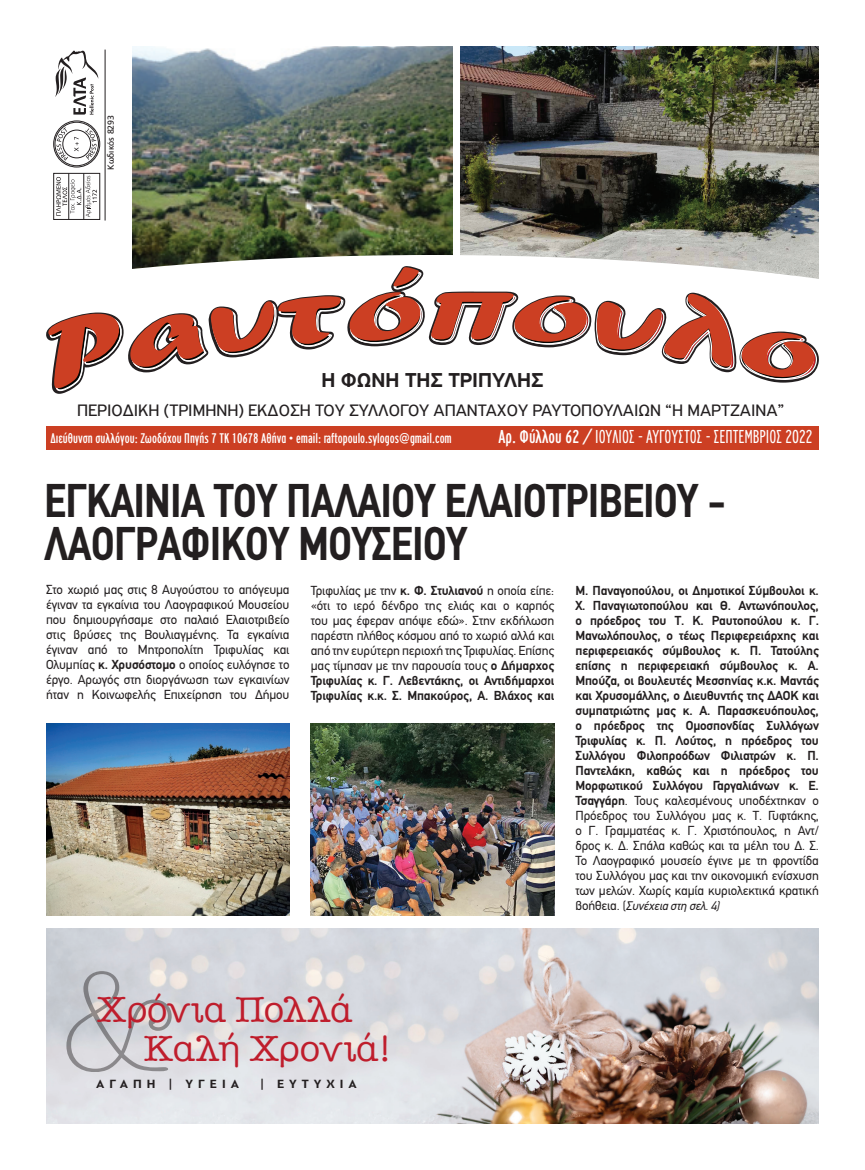
<style>
.page{position:relative;width:865px;height:1170px;background:#fff}
.page>*{position:absolute;margin:0;border:0;box-sizing:border-box;transform-origin:0 0}
.t1{font:300 142.75px "American Typewriter";color:#231f20}
.t2{font:700 47.5px/42.5px "PF Din Text Condensed";letter-spacing:-.02em;color:#231f20}
.t3{font:37.38px/38.8px "American Typewriter";letter-spacing:-.005em;color:#bf1d2c}
.t4{font:500 21.25px "PF Highway Sans Pro";color:#231f20}
.t5{font:300 20px "PF Highway Gothic Comp";color:#fff}
.t6{font:17.5px "PF Highway Sans Pro";color:#231f20}
.t7{font:15px "PF Highway Gothic Comp";color:#fff}
.t8{font:700 13.12px/15px "PF Din Text";letter-spacing:-.01em;color:#231f20;text-align:justify}
.t9{font:13.12px/15px "PF Din Text";letter-spacing:-.01em;color:#231f20;text-align:justify}
.t10{font:italic 12.5px "PF Din Text";letter-spacing:-.01em;color:#231f20}
.t11{font:700 12.5px "PF Bague Sans Pro";letter-spacing:.4em;color:#231f20}
.t12{font:8.75px "PF Catalog";color:#231f20}
.s1{font-weight:400}
.s2{font-weight:700}
.s3{font-style:normal;font-size:13.12px}
</style>
<div class="page">
<img style="left:132px;top:46px;width:321px;height:209px">
<img style="left:461px;top:46px;width:358px;height:209px">
<svg style="left:46px;top:255px;width:773px;height:195px"></svg>
<svg style="left:46px;top:266px;width:773px;height:128px"></svg>
<div style="left:46px;top:426px;width:773px;height:23px;background:#cc3f23"></div>
<div style="left:53px;top:173px;width:47px;height:47px;border:1px solid #231f20"></div>
<svg style="left:56px;top:176px;width:41px;height:41px"></svg>
<hr style="left:68px;top:173px;width:1px;height:46px;background:#231f20">
<hr style="left:83px;top:173px;width:1px;height:46px;background:#231f20">
<svg style="left:74px;top:137px;width:5px;height:14px"></svg>
<div style="left:53px;top:121px;width:47px;height:46px;border:1px solid #231f20;border-radius:50%"></div>
<div style="left:55px;top:122px;width:44px;height:44px;border:1px solid #231f20;border-radius:50%"></div>
<div style="left:63px;top:130px;width:28px;height:28px;border:1px solid #231f20;border-radius:50%"></div>
<svg style="left:57px;top:127px;width:11px;height:34px"></svg>
<svg style="left:85px;top:128px;width:12px;height:32px"></svg>
<svg style="left:55px;top:51px;width:43px;height:64px"></svg>
<hr style="left:105px;top:50px;width:1px;height:170px;background:#231f20">
<img style="left:46px;top:723px;width:243px;height:192px">
<img style="left:46px;top:928px;width:773px;height:195px">
<img style="left:311px;top:723px;width:243px;height:192px">
<p class="t12" style="left:106px;top:170px;width:56px;rotate:-90deg">Κωδικός 8293</p>
<h3 class="t4" style="left:321px;top:367px;width:223px">Η ΦΩΝΗ ΤΗΣ ΤΡΙΠΥΛΗΣ</h3>
<h3 class="t6" style="left:77px;top:400px;width:709px">ΠΕΡΙΟΔΙΚΗ (ΤΡΙΜΗΝΗ) ΕΚΔΟΣΗ ΤΟΥ ΣΥΛΛΟΓΟΥ ΑΠΑΝΤΑΧΟΥ ΡΑΥΤΟΠΟΥΛΑΙΩΝ “Η ΜΑΡΤΖAIΝΑ”</h3>
<p class="t7" style="left:50px;top:431px;width:403px">Διεύθυνση συλλόγου: Ζωοδόχου Πηγής 7 ΤΚ 10678 Αθήνα • email: raftopoulo.sylogos@gmail.com</p>
<h3 class="t5" style="left:498px;top:427px;width:315px"><span class="s1">Αρ. Φύλλου 62 /</span> ΙΟΥΛΙΟΣ - ΑΥΓΟΥΣΤΟΣ - ΣΕΠΤΕΜΒΡΙΟΣ 2022</h3>
<h2 class="t2" style="left:44px;top:479px;width:683px">ΕΓΚΑΙΝΙΑ ΤΟΥ ΠΑΛΑΙΟΥ ΕΛΑΙΟΤΡΙΒΕΙΟΥ -<br>ΛΑΟΓΡΑΦΙΚΟΥ ΜΟΥΣΕΙΟΥ</h2>
<p class="t9" style="left:311px;top:583px;width:245px">Τριφυλίας με την <span class="s2">κ. Φ. Στυλιανού</span> η οποία είπε: «ότι το ιερό δένδρο της ελιάς και ο καρπός του μας έφεραν απόψε εδώ». Στην εκδήλωση παρέστη πλήθος κόσμου από το χωριό αλλά και από την ευρύτερη περιοχή της Τριφυλίας. Επίσης μας τίμησαν με την παρουσία τους <span class="s2">ο Δήμαρχος Τριφυλίας κ. Γ. Λεβεντάκης, οι Αντιδήμαρχοι Τριφυλίας κ.κ. Σ. Μπακούρος, Α. Βλάχος και</span></p>
<p class="t8" style="left:575px;top:582px;width:245px">Μ. Παναγοπούλου, οι Δημοτικοί Σύμβουλοι κ.<br>Χ. Παναγιωτοπούλου και Θ. Αντωνόπουλος, ο πρόεδρος του Τ. Κ. Ραυτοπούλου κ. Γ.<br>Μανωλόπουλος, ο τέως Περιφερειάρχης και περιφερειακός σύμβουλος κ. Π. Τατούλης επίσης η περιφερειακή σύμβουλος κ. Α.<br>Μπούζα, οι βουλευτές Μεσσηνίας κ.κ. Μαντάς και Χρυσομάλλης, ο Διευθυντής της ΔΑΟΚ και συμπατριώτης μας κ. Α. Παρασκευόπουλος, ο πρόεδρος της Ομοσπονδίας Συλλόγων Τριφυλίας κ. Π. Λούτος, η πρόεδρος του Συλλόγου Φιλοπροόδων Φιλιατρών κ. Π.<br>Παντελάκη, καθώς και η πρόεδρος του Μορφωτικού Συλλόγου Γαργαλιάνων κ. Ε.<br>Τσαγγάρη<span class="s1">. Τους καλεσμένους υποδέχτηκαν ο Πρόεδρος του Συλλόγου μας κ. Τ. Γυφτάκης, ο Γ. Γραμματέας κ. Γ. Χριστόπουλος, η Αντ/ δρος κ. Δ. Σπάλα καθώς και τα μέλη του Δ. Σ.<br>Το Λαογραφικό μουσείο έγινε με τη φροντίδα του Συλλόγου μας και την οικονομική ενίσχυση των μελών. Χωρίς καμία κυριολεκτικά κρατική</span></p>
<p class="t10" style="left:575px;top:898px;width:145px"><span class="s3">βοήθεια. (</span>Συνέχεια στη σελ. 4)</p>
<p class="t9" style="left:46px;top:582px;width:245px">Στο χωριό μας στις 8 Αυγούστου το απόγευμα έγιναν τα εγκαίνια του Λαογραφικού Μουσείου που δημιουργήσαμε στο παλαιό Ελαιοτριβείο στις βρύσες της Βουλιαγμένης. Τα εγκαίνια έγιναν από το Μητροπολίτη Τριφυλίας και Ολυμπίας <span class="s2">κ. Χρυσόστομο</span> ο οποίος ευλόγησε το έργο. Αρωγός στη διοργάνωση των εγκαινίων ήταν η Κοινωφελής Επιχείρηση του Δήμου</p>
<h1 class="t1" style="left:58px;top:918px;width:118px">&amp;</h1>
<p class="t11" style="left:96px;top:1076px;width:144px">ΑΓΑΠΗ | ΥΓΕΙΑ</p>
<p class="t11" style="left:260px;top:1076px;width:98px">| ΕΥΤΥΧΙΑ</p>
<h3 class="t3" style="left:144px;top:989px;width:250px;text-indent:-47px">Χρόνια Πολλά<br>Καλή Χρονιά!</h3>
</div>
